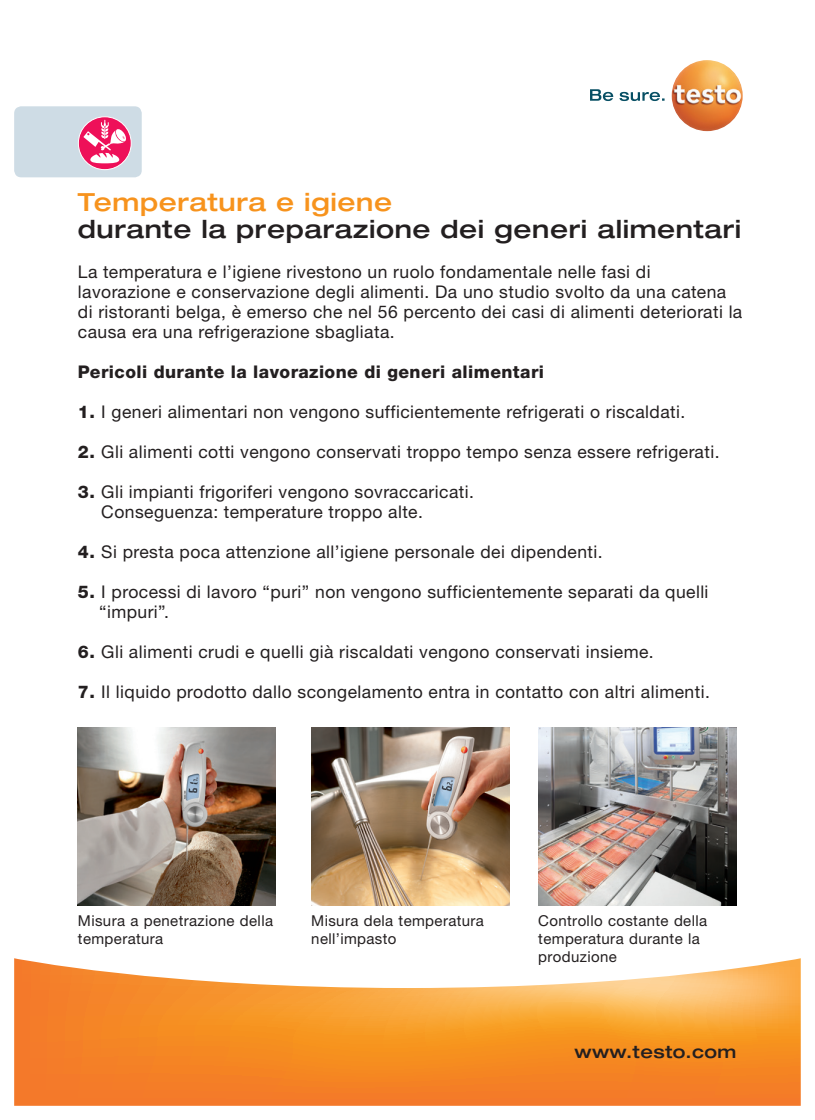
<style>
.page{position:relative;width:815px;height:1120px;background:#fff}
.page>*{position:absolute;margin:0;border:0;box-sizing:border-box;transform-origin:0 0}
.t1{font:500 expanded 25px/27.5px "Helvetica Neue LTW1 G";letter-spacing:.025em;color:#231f20}
.t2{font:17.5px/20px "Helvetica Neue LTW1 G";letter-spacing:.025em;color:#231f20}
.t3{font:800 17.5px "Helvetica Neue LTW1 G";letter-spacing:.025em;color:#231f20}
.t4{font:500 expanded 17.5px "Helvetica Neue LTW1 G";letter-spacing:.025em;color:#231f20}
.Abbunterschrift{font:15px/18px "Helvetica Neue LTW1 G";letter-spacing:.025em;color:#231f20}
.s1{color:#f7931d}
.s2{font-weight:800}
</style>
<div class="page">
<svg style="left:14px;top:958px;width:787px;height:148px;background:#f7a04c"></svg>
<svg style="left:590px;top:89px;width:75px;height:12px"></svg>
<img style="left:672px;top:60px;width:71px;height:71px;border-radius:35px">
<img style="left:78px;top:728px;width:198px;height:177px">
<img style="left:311px;top:728px;width:198px;height:177px">
<img style="left:538px;top:728px;width:198px;height:177px">
<div style="left:14px;top:106px;width:128px;height:71px;background:#cedce5;border-radius:7px"></div>
<svg style="left:78px;top:117px;width:53px;height:53px"></svg>
<div style="left:78px;top:116px;width:54px;height:54px;border:1px solid #fff;border-radius:50%"></div>
<svg style="left:83px;top:120px;width:44px;height:43px;background:#f26896"></svg>
<p class="t1" style="left:78px;top:187px;width:665px"><span class="s1">Temperatura e igiene<br></span>durante la preparazione dei generi alimentari</p>
<p class="t2" style="left:78px;top:262px;width:650px">La temperatura e l’igiene rivestono un ruolo fondamentale nelle fasi di lavorazione e conservazione degli alimenti. Da uno studio svolto da una catena</p>
<p class="t2" style="left:78px;top:302px;width:666px">di ristoranti belga, è emerso che nel 56 percento dei casi di alimenti deteriorati la causa era una refrigerazione sbagliata.</p>
<p class="t3" style="left:78px;top:362px;width:468px">Pericoli durante la lavorazione di generi alimentari</p>
<p class="t2" style="left:78px;top:402px;width:609px"><span class="s2">1.</span> I generi alimentari non vengono sufficientemente refrigerati o riscaldati.</p>
<p class="t2" style="left:78px;top:442px;width:643px"><span class="s2">2.</span> Gli alimenti cotti vengono conservati troppo tempo senza essere refrigerati.</p>
<p class="t2" style="left:101px;top:482px;width:374px;text-indent:-23px"><span class="s2">3.</span> Gli impianti frigoriferi vengono sovraccaricati.<br>Conseguenza: temperature troppo alte.</p>
<p class="t2" style="left:78px;top:542px;width:526px"><span class="s2">4.</span> Si presta poca attenzione all’igiene personale dei dipendenti.</p>
<p class="t2" style="left:99px;top:582px;width:611px;text-indent:-21px"><span class="s2">5.</span> I processi di lavoro “puri” non vengono sufficientemente separati da quelli “impuri”.</p>
<p class="t2" style="left:78px;top:642px;width:577px"><span class="s2">6.</span> Gli alimenti crudi e quelli già riscaldati vengono conservati insieme.</p>
<p class="t2" style="left:78px;top:682px;width:633px"><span class="s2">7.</span> Il liquido prodotto dallo scongelamento entra in contatto con altri alimenti.</p>
<p class="Abbunterschrift" style="left:78px;top:911px;width:197px">Misura a penetrazione della</p>
<p class="Abbunterschrift" style="left:78px;top:929px;width:87px">temperatura</p>
<p class="Abbunterschrift" style="left:311px;top:911px;width:174px">Misura dela temperatura nell’impasto</p>
<p class="Abbunterschrift" style="left:538px;top:911px;width:170px">Controllo costante della</p>
<p class="Abbunterschrift" style="left:538px;top:929px;width:163px">temperatura durante la</p>
<p class="Abbunterschrift" style="left:538px;top:947px;width:80px">produzione</p>
<p class="t4" style="left:574px;top:1040px;width:163px">www.testo.com</p>
</div>
